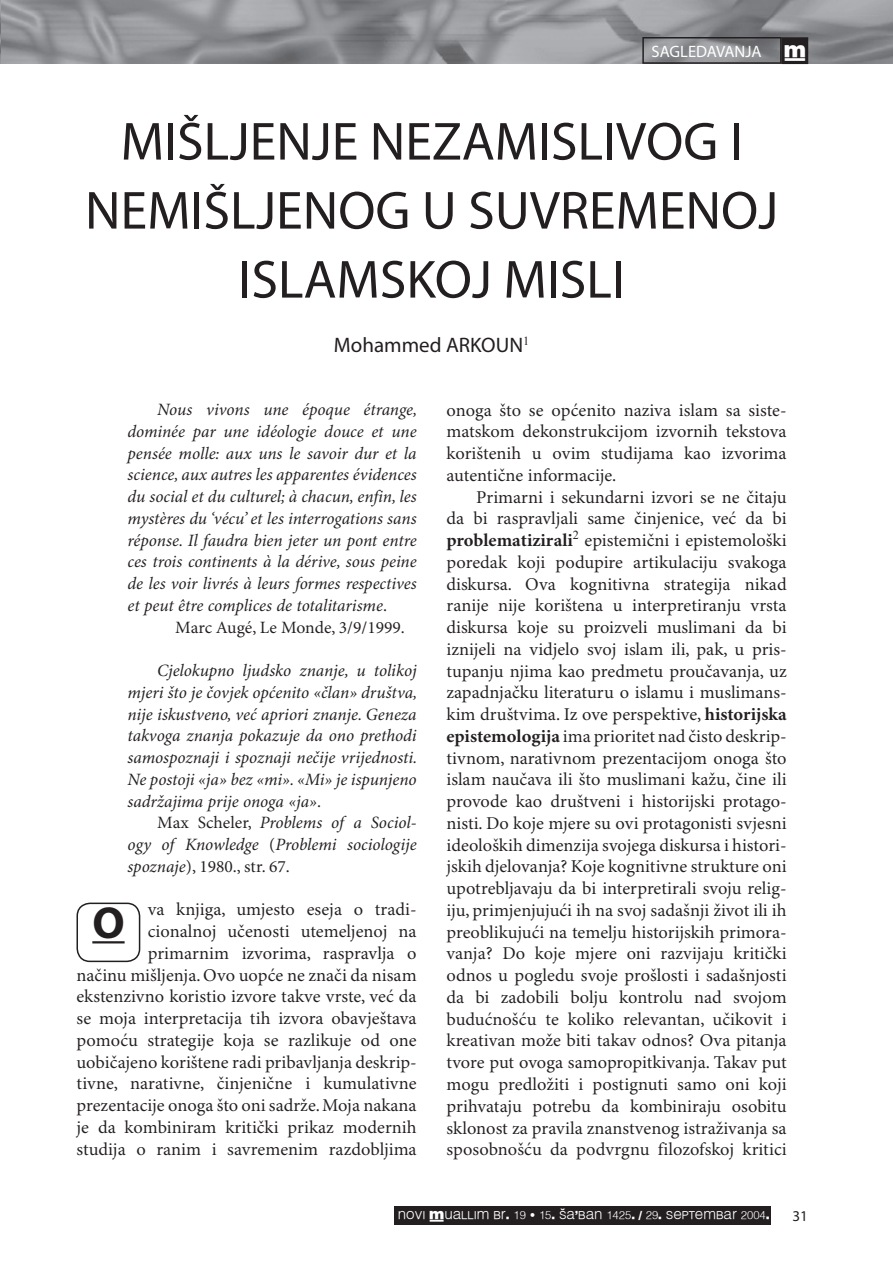
<style>
.page{position:relative;width:893px;height:1263px;background:#fff}
.page>*{position:absolute;margin:0;border:0;box-sizing:border-box;transform-origin:0 0}
.t1{font:54px/69px "Minion Pro";color:#231f20;text-align:center}
.t2{font:700 45px "Myriad Pro";color:#231f20}
.t3{font:21px "Myriad Pro";color:#231f20}
.t4{font:18px/21.8px "Minion Pro";color:#231f20;text-align:justify}
.t5{font:italic 17.25px/21.8px "Minion Pro";letter-spacing:-.005em;color:#231f20;text-align:justify}
.t6{font:17.25px "Minion Pro";color:#231f20}
.t7{font:16.5px "Myriad Pro";color:#fff}
.t8{font:16.5px "Muallim";color:#fff}
.t9{font:15px "Myriad Pro";color:#231f20}
.t10{font:11.25px "Muallim";color:#fff}
.s1{font-style:normal}
.s2{font-weight:700}
.s3{font-size:12px}
</style>
<div class="page">
<img style="left:0;top:0;width:893px;height:64px">
<div style="left:642px;top:37px;width:140px;height:27px;border:2px solid #231f20"></div>
<div style="left:782px;top:38px;width:25px;height:25px;background:#231f20"></div>
<div style="left:781px;top:37px;width:27px;height:27px;border:2px solid #231f20"></div>
<div style="left:394px;top:1207px;width:377px;height:18px;background:#231f20"></div>
<svg style="left:76px;top:902px;width:65px;height:59px"></svg>
<p class="t7" style="left:652px;top:42px;width:111px">SAGLEDAVANJA</p>
<p class="t8" style="left:784px;top:40px;width:24px">†</p>
<h1 class="t1" style="left:85px;top:108px;width:695px">MIŠLJENJE NEZAMISLIVOG I<br>NEMIŠLJENOG U SUVREMENOJ<br>ISLAMSKOJ MISLI</h1>
<p class="t3" style="left:334px;top:334px;width:197px">Mohammed ARKOUN<sup>1</sup></p>
<p class="t5" style="left:128px;top:399px;width:291px;text-indent:30px">Nous vivons une époque étrange, dominée par une idéologie douce et une pensée molle: aux uns le savoir dur et la science, aux autres les apparentes évidences du social et du culturel; à chacun, enfin, les mystères du ‘vécu’ et les interrogations sans réponse. Il faudra bien jeter un pont entre ces trois continents à la dérive, sous peine de les voir livrés à leurs formes respectives et peut être complices de totalitarisme<span class="s1">.</span></p>
<p class="t6" style="left:175px;top:617px;width:231px">Marc Augé, Le Monde, 3/9/1999.</p>
<p class="t5" style="left:128px;top:660px;width:291px;text-indent:30px">Cjelokupno ljudsko znanje, u tolikoj mjeri što je čovjek općenito «član» društva, nije iskustveno, već apriori znanje. Geneza takvoga znanja pokazuje da ono prethodi samospoznaji i spoznaji nečije vrijednosti.<br>Ne postoji «ja» bez «mi». «Mi» je ispunjeno sadržajima prije onoga «ja»<span class="s1">.</span></p>
<p class="t5" style="left:128px;top:812px;width:291px;text-indent:30px"><span class="s1">Max Scheler,</span> Problems of a Sociol&shy;ogy of Knowledge <span class="s1">(</span>Problemi sociologije spoznaje<span class="s1">), 1980., str. 67.</span></p>
<p class="t4" style="left:76px;top:899px;width:342px;text-align:right">va knjiga, umjesto eseja o tradi&shy;cionalnoj učenosti utemeljenoj na primarnim izvorima, raspravlja o<br>načinu mišljenja. Ovo uopće ne znači da nisam ekstenzivno koristio izvore takve vrste, već da se moja interpretacija tih izvora obavještava pomoću strategije koja se razlikuje od one uobičajeno korištene radi pribavljanja deskrip&shy;tivne, narativne, činjenične i kumulativne prezentacije onoga što oni sadrže. Moja nakana je da kombiniram kritički prikaz modernih studija o ranim i savremenim razdobljima</p>
<h2 class="t2" style="left:92px;top:897px;width:34px">O</h2>
<p class="t4" style="left:446px;top:399px;width:342px">onoga što se općenito naziva islam sa siste&shy;matskom dekonstrukcijom izvornih tekstova korištenih u ovim studijama kao izvorima autentične informacije.</p>
<p class="t4" style="left:446px;top:486px;width:342px;text-indent:30px">Primarni i sekundarni izvori se ne čitaju da bi raspravljali same činjenice, već da bi <span class="s2">problematizirali</span><sup>2</sup> epistemični i epistemološki poredak koji podupire artikulaciju svakoga diskursa. Ova kognitivna strategija nikad ranije nije korištena u interpretiranju vrsta diskursa koje su proizveli muslimani da bi iznijeli na vidjelo svoj islam ili, pak, u pris&shy;tupanju njima kao predmetu proučavanja, uz zapadnjačku literaturu o islamu i muslimans&shy;kim društvima. Iz ove perspektive, <span class="s2">historijska epistemologija</span> ima prioritet nad čisto deskrip&shy;tivnom, narativnom prezentacijom onoga što islam naučava ili što muslimani kažu, čine ili provode kao društveni i historijski protago&shy;nisti. Do koje mjere su ovi protagonisti svjesni ideoloških dimenzija svojega diskursa i histori&shy;jskih djelovanja? Koje kognitivne strukture oni upotrebljavaju da bi interpretirali svoju relig&shy;iju, primjenjujući ih na svoj sadašnji život ili ih preoblikujući na temelju historijskih primora&shy;vanja? Do koje mjere oni razvijaju kritički odnos u pogledu svoje prošlosti i sadašnjosti da bi zadobili bolju kontrolu nad svojom budućnošću te koliko relevantan, učikovit i kreativan može biti takav odnos? Ova pitanja tvore put ovoga samopropitkivanja. Takav put mogu predložiti i postignuti samo oni koji prihvataju potrebu da kombiniraju osobitu sklonost za pravila znanstvenog istraživanja sa sposobnošću da podvrgnu filozofskoj kritici</p>
<p class="t10" style="left:398px;top:1207px;width:373px">NOVI †UALLIM BR. 19 • 15. ŠA’BAN 1425. / 29. SEPTEMBAR 2004<span class="s3">.</span></p>
<p class="t9" style="left:792px;top:1207px;width:17px">31</p>
</div>
